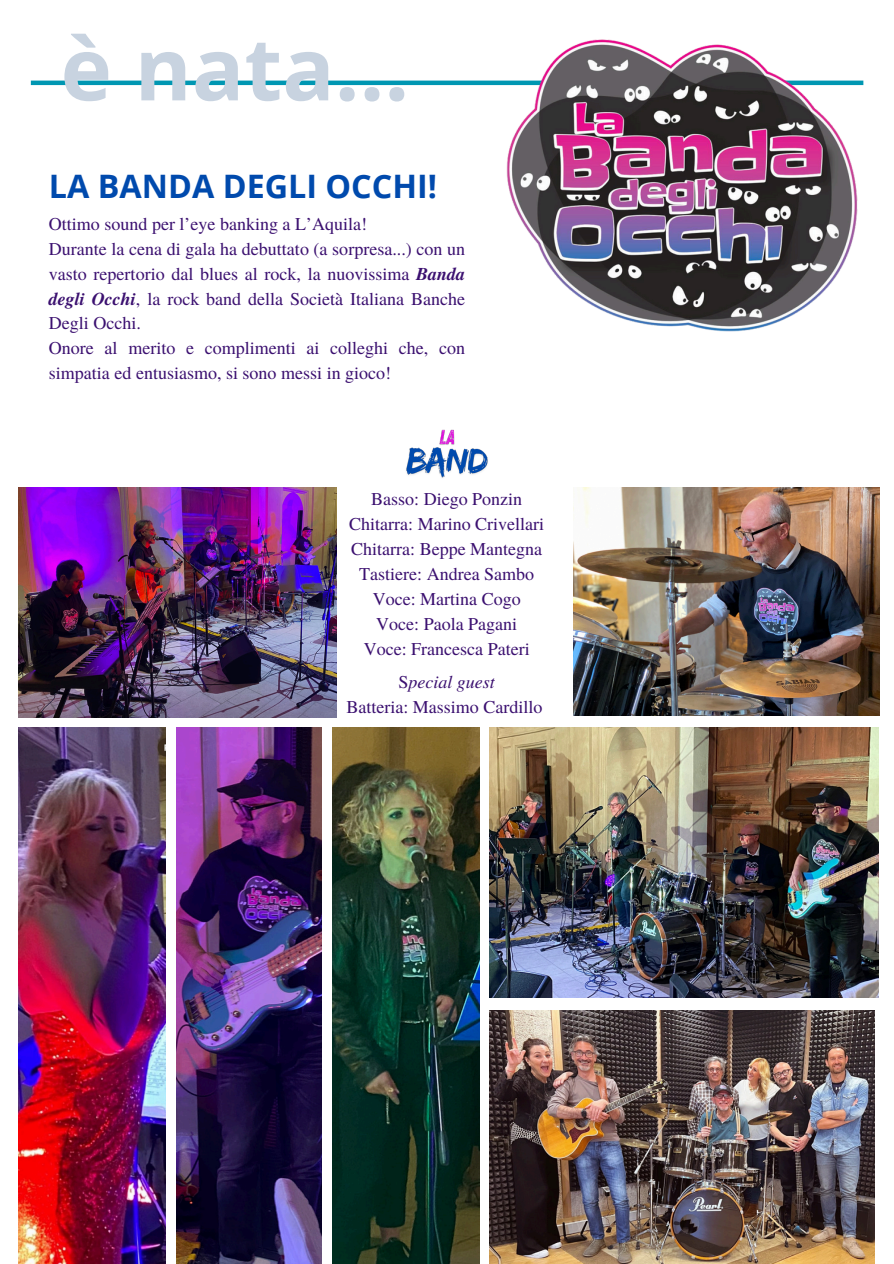
<style>
.page{position:relative;width:894px;height:1264px;background:#fff}
.page>*{position:absolute;margin:0;border:0;box-sizing:border-box;transform-origin:0 0}
.t1{font:700 87px "Open Sans";color:#c8d3e0}
.t2{font:700 32.25px "Open Sans";color:#004aad}
.t3{font:18px/24.8px "Te X Gyre Termes";color:#3b1070;text-align:justify}
.t4{font:italic 18px "Te X Gyre Termes";color:#3b1070}
.s1{font-weight:700;font-style:italic}
.s2{font-style:normal}
</style>
<div class="page">
<img style="left:333px;top:727px;width:146px;height:536px">
<img style="left:19px;top:727px;width:146px;height:536px">
<img style="left:176px;top:727px;width:145px;height:536px">
<hr style="left:31px;top:81px;width:832px;height:4px;background:#0097b2">
<img style="left:489px;top:1010px;width:385px;height:253px">
<img style="left:573px;top:487px;width:306px;height:228px">
<img style="left:496px;top:39px;width:368px;height:293px">
<img style="left:489px;top:727px;width:389px;height:270px">
<img style="left:19px;top:487px;width:317px;height:230px">
<img style="left:440px;top:429px;width:15px;height:10px">
<img style="left:406px;top:439px;width:82px;height:39px">
<p class="t1" style="left:60px;top:7px;width:350px">è nata...</p>
<p class="t2" style="left:49px;top:163px;width:389px">LA BANDA DEGLI OCCHI!</p>
<p class="t3" style="left:49px;top:211px;width:319px">Ottimo sound per l’eye banking a L’Aquila!</p>
<p class="t3" style="left:49px;top:236px;width:417px">Durante la cena di gala ha debuttato (a sorpresa...) con un vasto repertorio dal blues al rock, la nuovissima <span class="s1">Banda degli Occhi</span>, la rock band della Società Italiana Banche Degli Occhi.</p>
<p class="t3" style="left:49px;top:335px;width:417px">Onore al merito e complimenti ai colleghi che, con simpatia ed entusiasmo, si sono messi in gioco!</p>
<p class="t3" style="left:371px;top:485px;width:152px">Basso: Diego Ponzin</p>
<p class="t3" style="left:349px;top:510px;width:196px">Chitarra: Marino Crivellari</p>
<p class="t3" style="left:351px;top:535px;width:192px">Chitarra: Beppe Mantegna</p>
<p class="t3" style="left:359px;top:560px;width:176px">Tastiere: Andrea Sambo</p>
<p class="t3" style="left:372px;top:585px;width:149px">Voce: Martina Cogo</p>
<p class="t3" style="left:376px;top:610px;width:142px">Voce: Paola Pagani</p>
<p class="t3" style="left:363px;top:635px;width:167px">Voce: Francesca Pateri</p>
<p class="t4" style="left:398px;top:669px;width:98px"><span class="s2">S</span>pecial guest</p>
<p class="t3" style="left:346px;top:694px;width:197px">Batteria: Massimo Cardillo</p>
</div>
